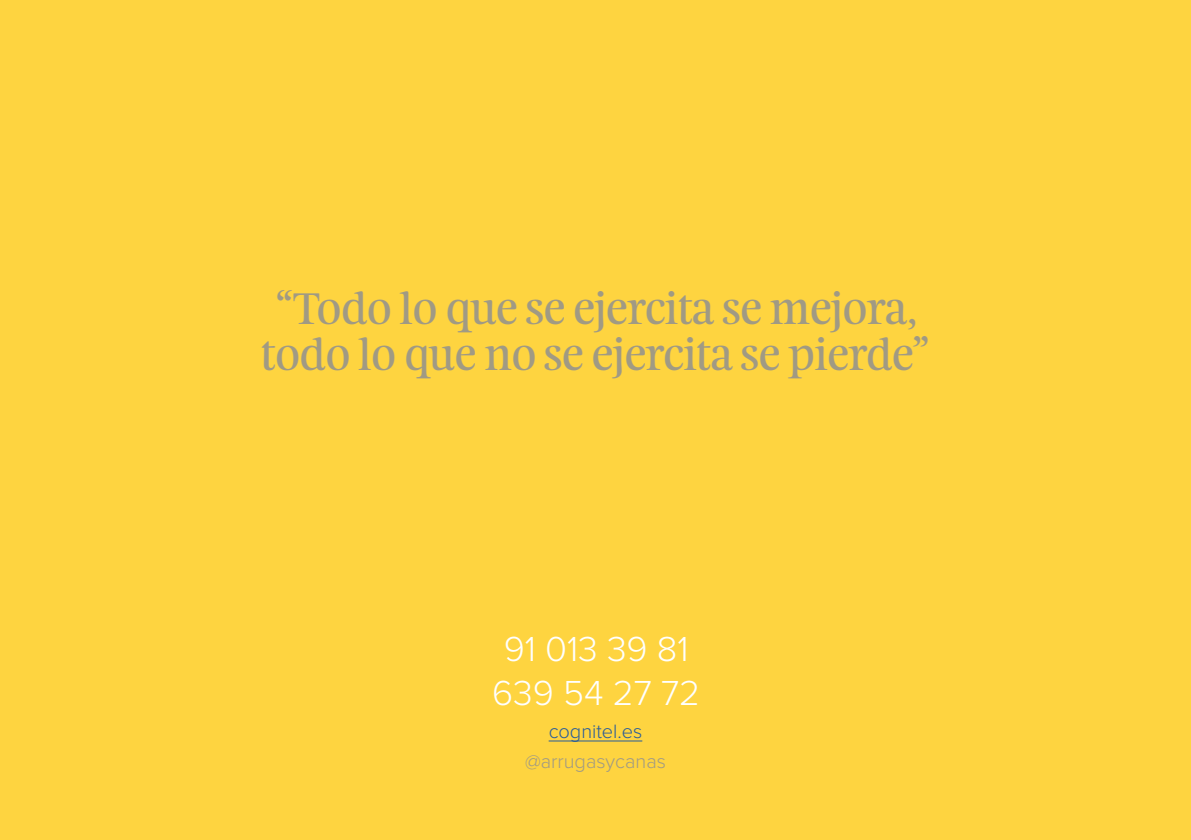
<style>
.page{position:relative;width:1191px;height:840px;background:#fff}
.page>*{position:absolute;margin:0;border:0;box-sizing:border-box;transform-origin:0 0}
.t1{font:40px/46px "Feijoa Display";color:#a09a84;text-align:center}
.t2{font:300 36px/44px "Proxima Nova";color:#fff;text-align:center}
.t3{font:300 20px "Proxima Nova";color:#a09a84}
.t4{font:300 20px "Proxima Nova";color:#275b9b}
</style>
<div class="page">
<div style="left:0;top:0;width:1191px;height:839px;background:#fed440"></div>
<hr style="left:548px;top:740px;width:94px;height:1px;background:#275b9b">
<p class="t1" style="left:261px;top:286px;width:670px">“Todo lo que se ejercita se mejora, todo lo que no se ejercita se pierde”</p>
<p class="t2" style="left:492px;top:628px;width:210px">91 013 39 81<br>639 54 27 72</p>
<p class="t4" style="left:548px;top:722px;width:95px">cognitel.es</p>
<p class="t3" style="left:525px;top:751px;width:142px">@arrugasycanas</p>
</div>
